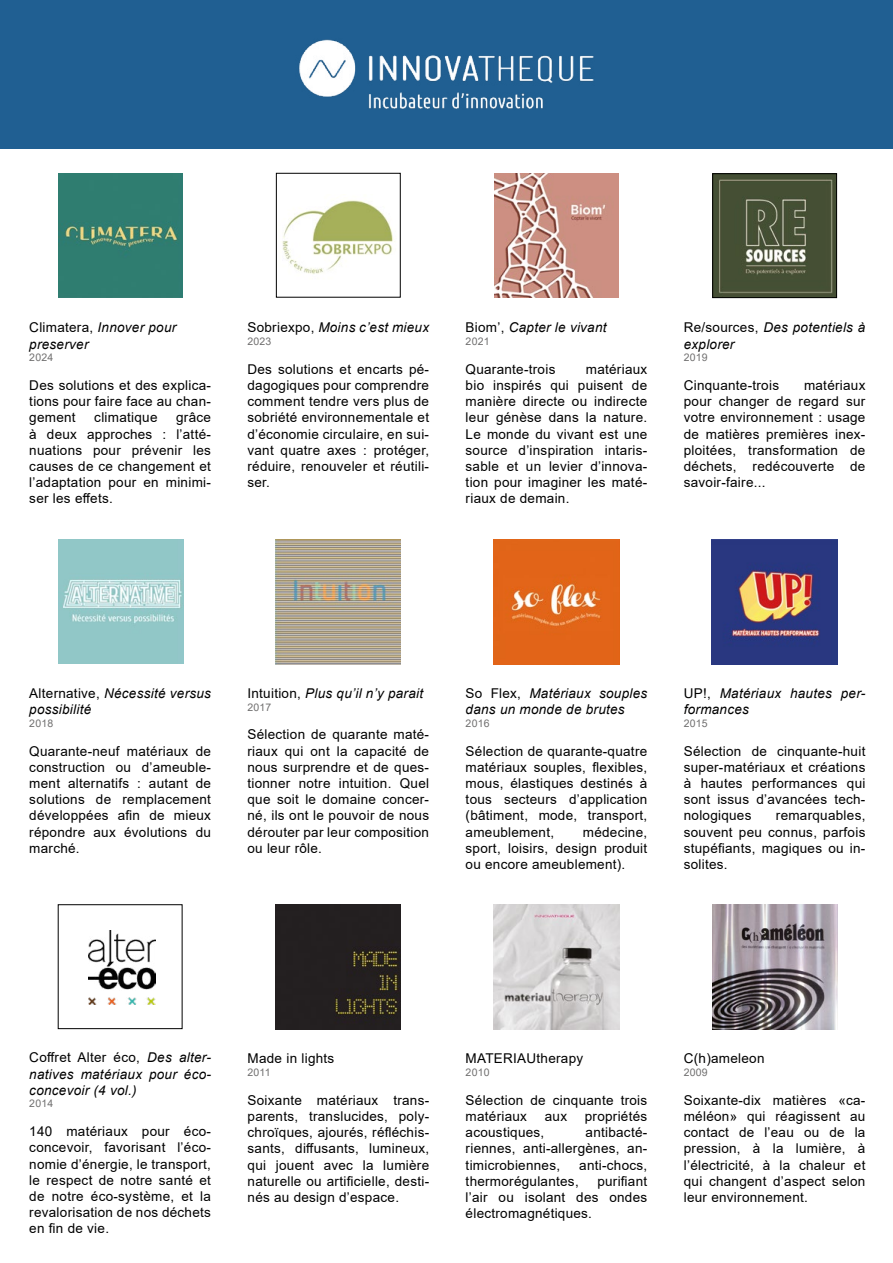
<style>
.page{position:relative;width:893px;height:1263px;background:#fff}
.page>*{position:absolute;margin:0;border:0;box-sizing:border-box;transform-origin:0 0}
.t1{font:13.5px/16.2px "Arial";letter-spacing:.02em;color:#000;text-align:justify}
.t2{font:italic 13.5px/16.2px "Arial";letter-spacing:.02em;color:#000}
.t3{font:10.5px "Arial";letter-spacing:.02em;color:#706f6f}
.s1{font-style:normal}
</style>
<div class="page">
<img style="left:712px;top:904px;width:125px;height:126px">
<img style="left:494px;top:904px;width:125px;height:126px">
<img style="left:276px;top:904px;width:125px;height:126px">
<img style="left:712px;top:539px;width:125px;height:125px">
<img style="left:494px;top:539px;width:125px;height:125px">
<img style="left:494px;top:173px;width:124px;height:124px">
<img style="left:59px;top:539px;width:125px;height:125px">
<img style="left:714px;top:175px;width:121px;height:121px">
<div style="left:712px;top:173px;width:125px;height:125px;border:1px solid #000"></div>
<img style="left:89px;top:930px;width:66px;height:74px">
<div style="left:58px;top:904px;width:124px;height:125px;border:1px solid #000"></div>
<div style="left:0;top:0;width:893px;height:148px;background:#205f92"></div>
<img style="left:299px;top:39px;width:295px;height:70px">
<img style="left:282px;top:200px;width:113px;height:74px">
<div style="left:276px;top:173px;width:124px;height:124px;border:1px solid #000"></div>
<img style="left:276px;top:539px;width:125px;height:125px">
<img style="left:58px;top:173px;width:124px;height:124px">
<p class="t2" style="left:29px;top:320px;width:148px"><span class="s1">Climatera,</span> Innover pour preserver</p>
<p class="t3" style="left:29px;top:350px;width:25px">2024</p>
<p class="t1" style="left:29px;top:377px;width:183px">Des solutions et des explica&shy;tions pour faire face au chan&shy;gement</p>
<p class="t1" style="left:29px;top:409px;width:183px;text-indent:147px">grâce à deux approches : l’atté&shy;nuations pour prévenir les causes de ce changement et l’adaptation pour en minimi&shy;ser les effets.</p>
<p class="t1" style="left:94px;top:409px;width:65px">climatique</p>
<p class="t2" style="left:247px;top:320px;width:183px"><span class="s1">Sobriexpo,</span> Moins c’est mieux</p>
<p class="t3" style="left:247px;top:334px;width:25px">2023</p>
<p class="t1" style="left:247px;top:361px;width:183px">Des solutions et encarts pé&shy;dagogiques pour comprendre comment tendre vers plus de sobriété environnementale et d’économie circulaire, en sui&shy;vant quatre axes : protéger, réduire, renouveler et réutili&shy;ser.</p>
<p class="t2" style="left:466px;top:320px;width:142px"><span class="s1">Biom’,</span> Capter le vivant</p>
<p class="t3" style="left:466px;top:334px;width:25px">2021</p>
<p class="t1" style="left:466px;top:361px;width:91px">Quarante-trois</p>
<p class="t1" style="left:466px;top:361px;width:183px;text-indent:120px">matériaux bio inspirés qui puisent de manière directe ou indirecte leur génèse dans la nature.<br>Le monde du vivant est une source d’inspiration intaris&shy;sable et un levier d’innova&shy;tion pour imaginer les maté&shy;riaux de demain.</p>
<p class="t2" style="left:684px;top:320px;width:183px"><span class="s1">Re/sources,</span> Des potentiels à explorer</p>
<p class="t3" style="left:684px;top:350px;width:25px">2019</p>
<p class="t1" style="left:684px;top:377px;width:97px">Cinquante-trois</p>
<p class="t1" style="left:684px;top:377px;width:183px;text-indent:120px">matériaux pour changer de regard sur votre environnement : usage de matières premières inex&shy;ploitées, transformation de déchets, redécouverte de savoir-faire...</p>
<p class="t2" style="left:29px;top:685px;width:183px"><span class="s1">Alternative,</span> Nécessité versus possibilité</p>
<p class="t3" style="left:29px;top:716px;width:25px">2018</p>
<p class="t1" style="left:29px;top:742px;width:183px">Quarante-neuf matériaux de construction ou d’ameuble&shy;ment alternatifs : autant de solutions de remplacement développées afin de mieux répondre aux évolutions du marché.</p>
<p class="t2" style="left:247px;top:685px;width:177px"><span class="s1">Intuition,</span> Plus qu’il n’y parait</p>
<p class="t3" style="left:247px;top:700px;width:25px">2017</p>
<p class="t1" style="left:247px;top:726px;width:183px">Sélection de quarante maté&shy;riaux qui ont la capacité de nous surprendre et de ques&shy;tionner notre intuition. Quel que soit le domaine concer&shy;né, ils ont le pouvoir de nous dérouter par leur composition ou leur rôle.</p>
<p class="t2" style="left:466px;top:685px;width:183px"><span class="s1">So Flex,</span> Matériaux souples dans un monde de brutes</p>
<p class="t3" style="left:466px;top:716px;width:25px">2016</p>
<p class="t1" style="left:466px;top:743px;width:183px">Sélection de quarante-quatre matériaux souples, flexibles, mous, élastiques destinés à tous secteurs d’application (bâtiment, mode, transport, ameublement,</p>
<p class="t1" style="left:466px;top:824px;width:183px;text-indent:117px">médecine, sport, loisirs, design produit ou encore ameublement).</p>
<p class="t2" style="left:684px;top:685px;width:183px"><span class="s1">UP!,</span> Matériaux hautes per&shy;formances</p>
<p class="t3" style="left:684px;top:716px;width:25px">2015</p>
<p class="t1" style="left:684px;top:743px;width:183px">Sélection de cinquante-huit super-matériaux et créations à hautes performances qui sont issus d’avancées tech&shy;nologiques</p>
<p class="t1" style="left:684px;top:807px;width:183px;text-indent:92px">remarquables, souvent peu connus, parfois stupéfiants, magiques ou in&shy;solites.</p>
<p class="t2" style="left:29px;top:1050px;width:183px;text-align:justify"><span class="s1">Coffret Alter éco,</span> Des alter&shy;natives matériaux pour éco&shy;concevoir (4 vol.)</p>
<p class="t3" style="left:29px;top:1096px;width:25px">2014</p>
<p class="t1" style="left:29px;top:1123px;width:183px">140 matériaux pour éco&shy;concevoir, favorisant l’éco&shy;nomie d’énergie, le transport, le respect de notre santé et de notre éco-système, et la revalorisation de nos déchets en fin de vie.</p>
<p class="t1" style="left:248px;top:1050px;width:88px">Made in lights</p>
<p class="t3" style="left:248px;top:1065px;width:25px">2011</p>
<p class="t1" style="left:248px;top:1092px;width:183px">Soixante matériaux trans&shy;parents, translucides, poly&shy;chroïques, ajourés, réfléchis&shy;sants, diffusants, lumineux, qui jouent avec la lumière naturelle ou artificielle, desti&shy;nés au design d’espace.</p>
<p class="t1" style="left:466px;top:1050px;width:119px">MATERIAUtherapy</p>
<p class="t3" style="left:466px;top:1065px;width:25px">2010</p>
<p class="t1" style="left:466px;top:1092px;width:183px">Sélection de cinquante trois matériaux</p>
<p class="t1" style="left:545px;top:1108px;width:24px">aux</p>
<p class="t1" style="left:585px;top:1108px;width:64px">propriétés</p>
<p class="t1" style="left:466px;top:1124px;width:183px;text-indent:120px">antibacté&shy;riennes, anti-allergènes, an&shy;timicrobiennes,</p>
<p class="t1" style="left:466px;top:1124px;width:80px">acoustiques,</p>
<p class="t1" style="left:579px;top:1157px;width:69px">anti-chocs,</p>
<p class="t1" style="left:466px;top:1173px;width:183px;text-indent:132px">purifiant l’air ou isolant des ondes électromagnétiques.</p>
<p class="t1" style="left:466px;top:1173px;width:115px">thermorégulantes,</p>
<p class="t1" style="left:684px;top:1050px;width:82px">C(h)ameleon</p>
<p class="t3" style="left:684px;top:1065px;width:25px">2009</p>
<p class="t1" style="left:684px;top:1092px;width:183px">Soixante-dix matières «ca&shy;méléon» qui réagissent au contact de l’eau ou de la pression, à la lumière, à l’électricité, à la chaleur et qui changent d’aspect selon leur environnement.</p>
</div>
